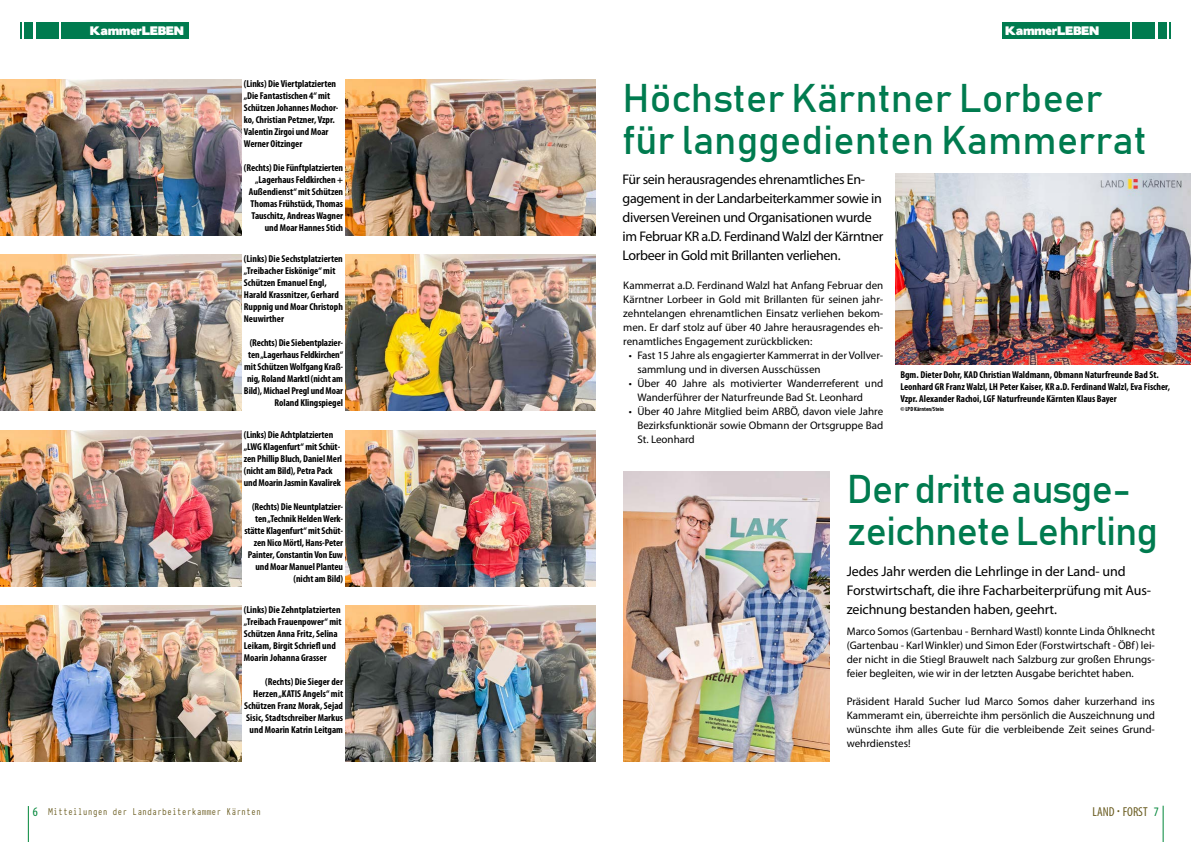
<style>
.page{position:relative;width:1191px;height:842px;background:#fff}
.page>*{position:absolute;margin:0;border:0;box-sizing:border-box;transform-origin:0 0}
.t1{font:40px/42px "Bahnschrift";color:#007b4f}
.t2{font:40px/42px "Bahnschrift";letter-spacing:-.025em;color:#007b4f}
.t3{font:14px/19px "Myriad Pro";letter-spacing:-.025em;color:#000}
.t4{font:condensed 13px "Myriad Pro";color:#6a5c20}
.t5{font:11px/14px "Myriad Pro";color:#000;text-align:justify}
.t6{font:11px "Typewriter Condensed";color:#6a5c20}
.t7{font:11px "Boris Black Bloxx";color:#fff}
.t8{font:700 condensed 10px/12px "Myriad Pro";letter-spacing:-.005em;color:#000}
.t9{font:700 condensed 6px "Myriad Pro";color:#000}
.s1{font-family:"Myriad Pro";font-stretch:condensed;font-size:13px;color:#008639}
.s2{color:#008639}
</style>
<div class="page">
<div style="left:61px;top:22px;width:128px;height:17px;background:#007b4f"></div>
<div style="left:36px;top:22px;width:23px;height:17px;background:#007b4f"></div>
<div style="left:24px;top:22px;width:9px;height:17px;background:#007b4f"></div>
<svg style="left:20px;top:22px;width:2px;height:17px"></svg>
<hr style="left:28px;top:806px;width:1px;height:36px;background:#008639">
<div style="left:1002px;top:22px;width:127px;height:17px;background:#007b4f"></div>
<div style="left:1132px;top:22px;width:23px;height:17px;background:#007b4f"></div>
<div style="left:1157px;top:22px;width:9px;height:17px;background:#007b4f"></div>
<svg style="left:1169px;top:22px;width:2px;height:17px"></svg>
<hr style="left:1162px;top:806px;width:1px;height:36px;background:#008639">
<img style="left:346px;top:430px;width:249px;height:156px">
<img style="left:346px;top:255px;width:249px;height:156px">
<img style="left:346px;top:79px;width:249px;height:156px">
<img style="left:0;top:79px;width:241px;height:156px">
<img style="left:0;top:255px;width:241px;height:156px">
<img style="left:0;top:430px;width:241px;height:156px">
<img style="left:346px;top:605px;width:249px;height:156px">
<img style="left:0;top:605px;width:241px;height:156px">
<img style="left:623px;top:471px;width:206px;height:290px">
<img style="left:895px;top:174px;width:296px;height:190px">
<p class="t7" style="left:90px;top:22px;width:95px">KammerLEBEN</p>
<p class="t7" style="left:1005px;top:22px;width:95px">KammerLEBEN</p>
<p class="t8" style="left:244px;top:77px;width:96px">(Links) Die Viertplatzierten „Die Fantastischen 4“ mit<br>Schützen Johannes Mochor&shy;ko, Christian Petzner, Vzpr.<br>Valentin Zirgoi und Moar<br>Werner Oitzinger</p>
<p class="t8" style="left:244px;top:161px;width:101px;text-align:right">(Rechts) Die Fünftplatzierten „Lagerhaus Feldkirchen +<br>Außendienst“ mit Schützen<br>Thomas Frühstück, Thomas<br>Tauschitz, Andreas Wagner und Moar Hannes Stich</p>
<p class="t8" style="left:244px;top:253px;width:101px">(Links) Die Sechstplatzierten „Treibacher Eiskönige“ mit<br>Schützen Emanuel Engl,<br>Harald Krassnitzer, Gerhard<br>Ruppnig und Moar Christoph<br>Neuwirther</p>
<p class="t8" style="left:244px;top:337px;width:101px;text-align:right">(Rechts) Die Siebentplazier&shy;ten „Lagerhaus Feldkirchen“ mit Schützen Wolfgang Kraß&shy;nig, Roland Marktl (nicht am<br>Bild), Michael Pregl und Moar<br>Roland Klingspiegel</p>
<p class="t8" style="left:244px;top:428px;width:100px">(Links) Die Achtplatzierten „LWG Klagenfurt“ mit Schüt&shy;zen Phillip Bluch, Daniel Merl (nicht am Bild), Petra Pack und Moarin Jasmin Kavalirek</p>
<p class="t8" style="left:244px;top:500px;width:100px;text-align:right">(Rechts) Die Neuntplatzier&shy;ten „Technik Helden Werk&shy;stätte Klagenfurt“ mit Schüt&shy;zen Nico Mörtl, Hans-Peter<br>Painter, Constantin Von Euw und Moar Manuel Planteu (nicht am Bild)</p>
<p class="t8" style="left:244px;top:603px;width:99px">(Links) Die Zehntplatzierten „Treibach Frauenpower“ mit<br>Schützen Anna Fritz, Selina<br>Leikam, Birgit Schriefl und<br>Moarin Johanna Grasser</p>
<p class="t8" style="left:244px;top:675px;width:101px;text-align:right">(Rechts) Die Sieger der<br>Herzen „KATIS Angels“ mit<br>Schützen Franz Morak, Sejad<br>Sisic, Stadtschreiber Markus und Moarin Katrin Leitgam</p>
<h1 class="t1" style="left:622px;top:75px;width:526px">Höchster Kärntner Lorbeer für langgedienten Kammerrat</h1>
<h2 class="t3" style="left:622px;top:170px;width:262px">Für sein herausragendes ehrenamtliches En&shy;gagement in der Landarbeiterkammer sowie in diversen Vereinen und Organisationen wurde im Februar KR a.D. Ferdinand Walzl der Kärntner Lorbeer in Gold mit Brillanten verliehen.</h2>
<p class="t5" style="left:623px;top:278px;width:261px">Kammerrat a.D. Ferdinand Walzl hat Anfang Februar den Kärntner Lorbeer in Gold mit Brillanten für seinen jahr&shy;zehntelangen ehrenamtlichen Einsatz verliehen bekom&shy;men. Er darf stolz auf über 40 Jahre herausragendes eh&shy;renamtliches Engagement zurückblicken:</p>
<p class="t5" style="left:637px;top:348px;width:247px;text-indent:-9px">• Fast 15 Jahre als engagierter Kammerrat in der Vollver&shy;sammlung und in diversen Ausschüssen</p>
<p class="t5" style="left:637px;top:376px;width:247px;text-indent:-9px">• Über 40 Jahre als motivierter Wanderreferent und<br>Wanderführer der Naturfreunde Bad St. Leonhard</p>
<p class="t5" style="left:637px;top:404px;width:247px;text-indent:-9px">• Über 40 Jahre Mitglied beim ARBÖ, davon viele Jahre Bezirksfunktionär sowie Obmann der Ortsgruppe Bad St. Leonhard</p>
<p class="t8" style="left:900px;top:368px;width:271px">Bgm. Dieter Dohr, KAD Christian Waldmann, Obmann Naturfreunde Bad St.<br>Leonhard GR Franz Walzl, LH Peter Kaiser, KR a.D. Ferdinand Walzl, Eva Fischer,<br>Vzpr. Alexander Rachoi, LGF Naturfreunde Kärnten Klaus Bayer</p>
<p class="t9" style="left:900px;top:405px;width:45px">© LPD Kärnten/Stein</p>
<h1 class="t2" style="left:846px;top:466px;width:313px">Der dritte ausge&shy;zeichnete Lehrling</h1>
<h2 class="t3" style="left:846px;top:561px;width:306px">Jedes Jahr werden die Lehrlinge in der Land- und<br>Forstwirtschaft, die ihre Facharbeiterprüfung mit Aus&shy;zeichnung bestanden haben, geehrt.</h2>
<p class="t5" style="left:846px;top:624px;width:310px">Marco Somos (Gartenbau - Bernhard Wastl) konnte Linda Öhlknecht (Gartenbau - Karl Winkler) und Simon Eder (Forstwirtschaft - ÖBf) lei&shy;der nicht in die Stiegl Brauwelt nach Salzburg zur großen Ehrungs&shy;feier begleiten, wie wir in der letzten Ausgabe berichtet haben.</p>
<p class="t5" style="left:846px;top:694px;width:310px">Präsident Harald Sucher lud Marco Somos daher kurzerhand ins Kammeramt ein, überreichte ihm persönlich die Auszeichnung und wünschte ihm alles Gute für die verbleibende Zeit seines Grund&shy;wehrdienstes!</p>
<p class="t6" style="left:33px;top:804px;width:230px"><span class="s1">6</span> Mitteilungen der Landarbeiterkammer Kärnten</p>
<h3 class="t4" style="left:1092px;top:804px;width:68px">LAND FORST <span class="s2">7</span></h3>
</div>
